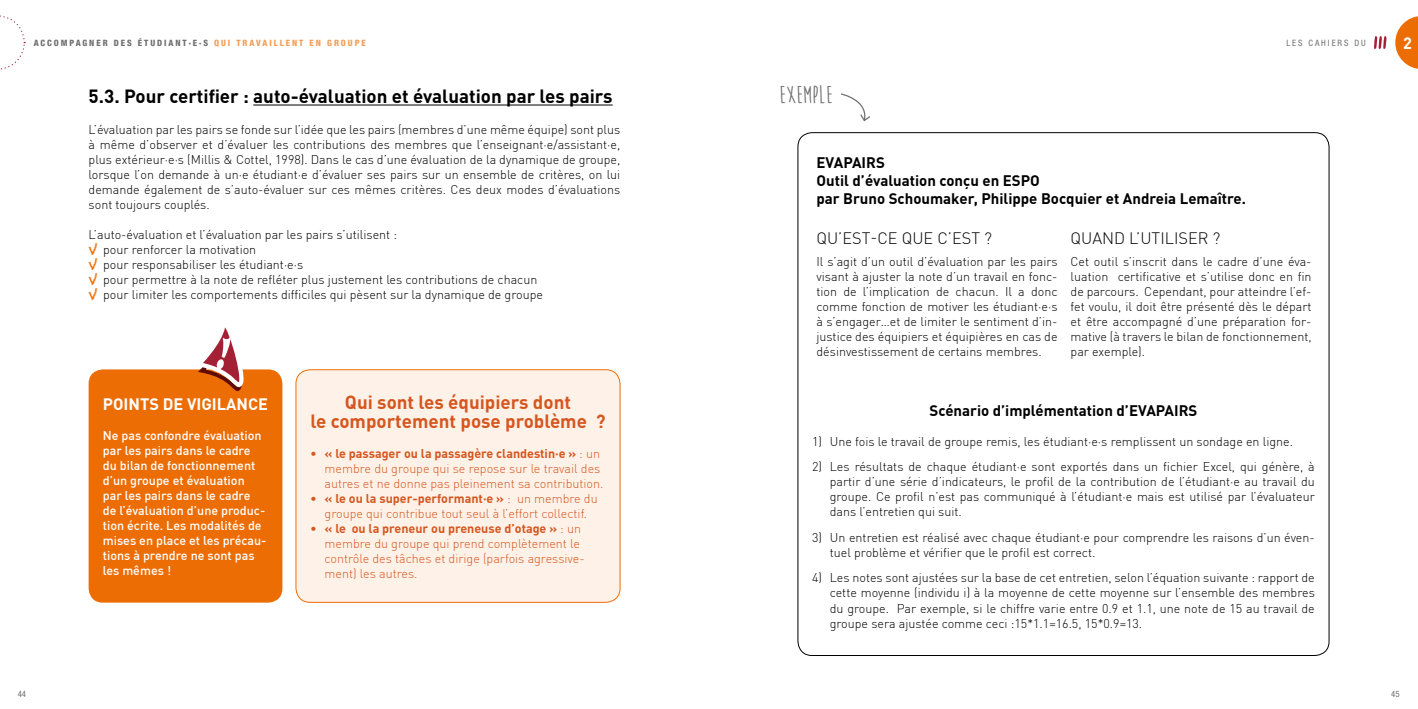
<style>
.page{position:relative;width:1418px;height:709px;background:#fff}
.page>*{position:absolute;margin:0;border:0;box-sizing:border-box;transform-origin:0 0}
.t1{font:700 25px "Moon Flower";color:#706f6f}
.t2{font:700 18.75px "DIN Pro";color:#000}
.t3{font:700 18.75px/18.8px "DIN Pro";color:#d5561f;text-align:center}
.t4{font:300 16.25px "DIN Pro";color:#000}
.t5{font:700 16.25px "DIN Pro";color:#fff}
.t6{font:700 15px/18px "DIN Pro";color:#000}
.t7{font:300 12.5px/15px "DIN Pro";color:#000;text-align:justify}
.t8{font:300 12.5px/15px "DIN Pro";color:#d5561f}
.t9{font:500 12.5px/15px "DIN Pro";color:#fff}
.t10{font:800 condensed 8.75px "Helvetica Neue LT Pro";letter-spacing:.22em;color:#706f6f}
.t11{font:condensed 8.75px "Helvetica Neue LT Pro";letter-spacing:.22em;color:#706f6f}
.s1{color:#f59d56}
.s2{font-family:"Chalkduster";font-weight:400;color:#ed6d05}
.s3{font-weight:700}
</style>
<div class="page">
<svg style="left:1374px;top:36px;width:12px;height:13px"></svg>
<svg style="left:1395px;top:16px;width:22px;height:53px"></svg>
<svg style="left:0;top:15px;width:25px;height:55px"></svg>
<hr style="left:253px;top:104px;width:359px;height:1px;background:#000">
<svg style="left:841px;top:93px;width:29px;height:29px"></svg>
<div style="left:89px;top:369px;width:193px;height:233px;background:#ed6d05;border-radius:14px"></div>
<svg style="left:194px;top:327px;width:51px;height:64px"></svg>
<div style="left:296px;top:370px;width:324px;height:232px;background:#fef2e8;border-radius:14px"></div>
<div style="left:296px;top:369px;width:324px;height:233px;border:1px solid #ed6d05;border-radius:14px"></div>
<p class="t10" style="left:34px;top:37px;width:334px">ACCOMPAGNER DES ÉTUDIANT·E·S <span class="s1">QUI TRAVAILLENT EN GROUPE</span></p>
<p class="t11" style="left:1286px;top:37px;width:81px">LES CAHIERS DU</p>
<h3 class="t5" style="left:1402px;top:32px;width:10px">2</h3>
<h2 class="t2" style="left:89px;top:84px;width:525px">5.3. Pour certifier : auto-évaluation et évaluation par les pairs</h2>
<p class="t7" style="left:89px;top:121px;width:533px">L’évaluation par les pairs se fonde sur l’idée que les pairs (membres d’une même équipe) sont plus à même d’observer et d’évaluer les contributions des membres que l’enseignant·e/assistant·e, plus extérieur·e·s (Millis &amp; Cottel, 1998). Dans le cas d’une évaluation de la dynamique de groupe, lorsque l’on demande à un·e étudiant·e d’évaluer ses pairs sur un ensemble de critères, on lui demande également de s’auto-évaluer sur ces mêmes critères. Ces deux modes d’évaluations sont toujours couplés.</p>
<p class="t7" style="left:89px;top:226px;width:456px;text-align:left">L’auto-évaluation et l’évaluation par les pairs s’utilisent :<br><span class="s2">Ⅴ</span> pour renforcer la motivation<br><span class="s2">Ⅴ</span> pour responsabiliser les étudiant·e·s<br><span class="s2">Ⅴ</span> pour permettre à la note de refléter plus justement les contributions de chacun <span class="s2">Ⅴ</span> pour limiter les comportements difficiles qui pèsent sur la dynamique de groupe</p>
<h3 class="t5" style="left:103px;top:393px;width:167px">POINTS DE VIGILANCE</h3>
<p class="t9" style="left:103px;top:427px;width:165px">Ne pas confondre évaluation par les pairs dans le cadre du bilan de fonctionnement d’un groupe et évaluation par les pairs dans le cadre de l’évaluation d’une produc&shy;tion écrite. Les modalités de mises en place et les précau&shy;tions à prendre ne sont pas les mêmes !</p>
<h2 class="t3" style="left:310px;top:392px;width:296px">Qui sont les équipiers dont<br>le comportement pose problème ?</h2>
<p class="t8" style="left:324px;top:445px;width:280px;text-indent:-14px"><span class="s3">• « le passager ou la passagère clandestin·e »</span> : un membre du groupe qui se repose sur le travail des autres et ne donne pas pleinement sa contribution.</p>
<p class="t8" style="left:310px;top:490px;width:289px;text-align:center"><span class="s3">• « le ou la super-performant·e »</span> : un membre du groupe qui contribue tout seul à l’effort collectif.</p>
<p class="t8" style="left:324px;top:520px;width:261px;text-indent:-14px"><span class="s3">• « le ou la preneur ou preneuse d’otage »</span> : un membre du groupe qui prend complètement le contrôle des tâches et dirige (parfois agressive&shy;ment) les autres.</p>
<h1 class="t1" style="left:778px;top:82px;width:55px">EXEMPLE</h1>
<p class="t6" style="left:816px;top:153px;width:431px">EVAPAIRS<br>Outil d’évaluation conçu en ESPO<br>par Bruno Schoumaker, Philippe Bocquier et Andreia Lemaître.</p>
<h3 class="t4" style="left:816px;top:228px;width:177px">QU’EST-CE QUE C’EST ?</h3>
<p class="t7" style="left:816px;top:254px;width:242px">Il s’agit d’un outil d’évaluation par les pairs visant à ajuster la note d’un travail en fonc&shy;tion de l’implication de chacun. Il a donc comme fonction de motiver les étudiant·e·s à s’engager…et de limiter le sentiment d’in&shy;justice des équipiers et équipières en cas de désinvestissement de certains membres.</p>
<h3 class="t4" style="left:1070px;top:228px;width:151px">QUAND L’UTILISER ?</h3>
<p class="t7" style="left:1070px;top:254px;width:242px">Cet outil s’inscrit dans le cadre d’une éva&shy;luation certificative et s’utilise donc en fin de parcours. Cependant, pour atteindre l’ef&shy;fet voulu, il doit être présenté dès le départ et être accompagné d’une préparation for&shy;mative (à travers le bilan de fonctionnement, par exemple).</p>
<p class="t6" style="left:929px;top:400px;width:269px">Scénario d’implémentation d’EVAPAIRS</p>
<p class="t7" style="left:812px;top:433px;width:482px">1) Une fois le travail de groupe remis, les étudiant·e·s remplissent un sondage en ligne.</p>
<p class="t7" style="left:829px;top:459px;width:486px;text-indent:-18px">2) Les résultats de chaque étudiant·e sont exportés dans un fichier Excel, qui génère, à partir d’une série d’indicateurs, le profil de la contribution de l’étudiant·e au travail du groupe. Ce profil n’est pas communiqué à l’étudiant·e mais est utilisé par l’évaluateur dans l’entretien qui suit.</p>
<p class="t7" style="left:829px;top:529px;width:486px;text-indent:-18px">3) Un entretien est réalisé avec chaque étudiant·e pour comprendre les raisons d’un éven&shy;tuel problème et vérifier que le profil est correct.</p>
<p class="t7" style="left:829px;top:570px;width:486px;text-indent:-18px">4) Les notes sont ajustées sur la base de cet entretien, selon l’équation suivante : rapport de cette moyenne (individu i) à la moyenne de cette moyenne sur l’ensemble des membres du groupe. Par exemple, si le chiffre varie entre 0.9 et 1.1, une note de 15 au travail de groupe sera ajustée comme ceci :15*1.1=16.5, 15*0.9=13.</p>
<p class="t11" style="left:18px;top:688px;width:10px">44</p>
<p class="t11" style="left:1391px;top:688px;width:10px">45</p>
</div>
